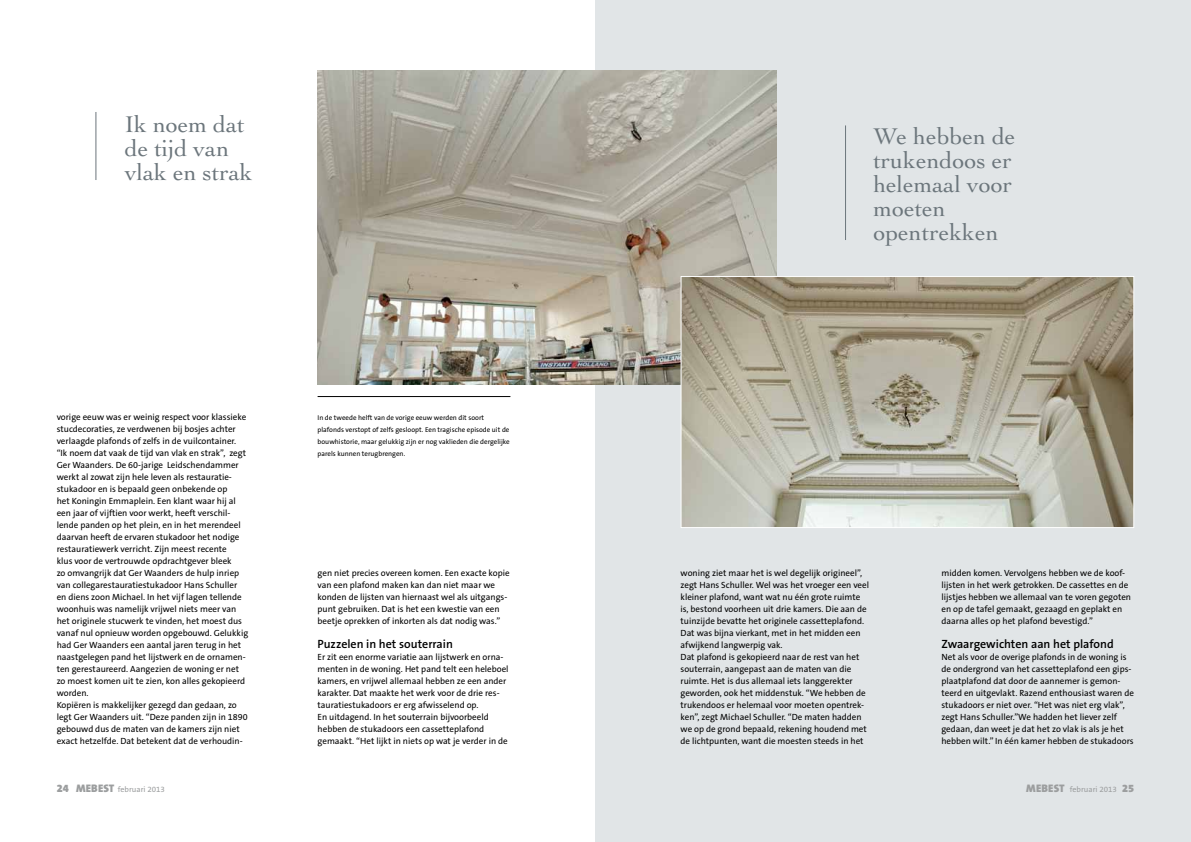
<style>
.page{position:relative;width:1191px;height:842px;background:#fff}
.page>*{position:absolute;margin:0;border:0;box-sizing:border-box;transform-origin:0 0}
.t1{font:24px/24px "Cochin LT Std";color:#6c767c}
.t2{font:600 12px "The Sans OT6";color:#000}
.t3{font:9px/12px "The Sans OT5 Plain";color:#000}
.t4{font:8px "The Sans OT5 Plain";color:#9c9e9f}
.t5{font:7px/12px "The Sans OT5 Plain";color:#000}
.s1{font-family:"The Sans OT9";font-weight:900;font-size:11px}
</style>
<div class="page">
<div style="left:595px;top:0;width:596px;height:842px;background:#e1e5e7"></div>
<img style="left:317px;top:71px;width:460px;height:313px">
<img style="left:682px;top:278px;width:450px;height:248px">
<div style="left:680px;top:276px;width:454px;height:252px;border:1px solid #fff"></div>
<hr style="left:317px;top:396px;width:193px;height:1px;background:#000">
<hr style="left:845px;top:125px;width:1px;height:115px;background:#6c767c">
<hr style="left:95px;top:112px;width:1px;height:68px;background:#6c767c">
<p class="t1" style="left:125px;top:112px;width:129px">Ik noem dat de tijd van vlak en strak</p>
<p class="t3" style="left:57px;top:411px;width:193px">vorige eeuw was er weinig respect voor klassieke stucdecoraties, ze verdwenen bij bosjes achter verlaagde plafonds of zelfs in de vuilcontainer. “Ik noem dat vaak de tijd van vlak en strak”, zegt Ger Waanders. De 60-jarige Leidschendammer werkt al zowat zijn hele leven als restauratie&shy;stukadoor en is bepaald geen onbekende op<br>het Koningin Emmaplein. Een klant waar hij al een jaar of vijftien voor werkt, heeft verschil&shy;lende panden op het plein, en in het merendeel daarvan heeft de ervaren stukadoor het nodige restauratiewerk verricht. Zijn meest recente<br>klus voor de vertrouwde opdrachtgever bleek<br>zo omvangrijk dat Ger Waanders de hulp inriep van collegarestauratiestukadoor Hans Schuller en diens zoon Michael. In het vijf lagen tellende woonhuis was namelijk vrijwel niets meer van het originele stucwerk te vinden, het moest dus vanaf nul opnieuw worden opgebouwd. Gelukkig had Ger Waanders een aantal jaren terug in het naastgelegen pand het lijstwerk en de ornamen&shy;ten gerestaureerd. Aangezien de woning er net zo moest komen uit te zien, kon alles gekopieerd worden.<br>Kopiëren is makkelijker gezegd dan gedaan, zo legt Ger Waanders uit. “Deze panden zijn in 1890 gebouwd dus de maten van de kamers zijn niet exact hetzelfde. Dat betekent dat de verhoudin-</p>
<p class="t4" style="left:57px;top:784px;width:110px"><span class="s1">24 MEBEST</span> februari 2013</p>
<p class="t5" style="left:317px;top:412px;width:194px">In de tweede helft van de vorige eeuw werden dit soort plafonds verstopt of zelfs gesloopt. Een tragische episode uit de bouwhistorie, maar gelukkig zijn er nog vaklieden die dergelijke parels kunnen terugbrengen.</p>
<p class="t3" style="left:317px;top:567px;width:194px">gen niet precies overeen komen. Een exacte kopie van een plafond maken kan dan niet maar we konden de lijsten van hiernaast wel als uitgangs&shy;punt gebruiken. Dat is het een kwestie van een beetje oprekken of inkorten als dat nodig was.”</p>
<p class="t2" style="left:317px;top:636px;width:137px">Puzzelen in het souterrain</p>
<p class="t3" style="left:317px;top:651px;width:192px">Er zit een enorme variatie aan lijstwerk en orna&shy;menten in de woning. Het pand telt een heleboel kamers, en vrijwel allemaal hebben ze een ander karakter. Dat maakte het werk voor de drie res&shy;tauratiestukadoors er erg afwisselend op.<br>En uitdagend. In het souterrain bijvoorbeeld hebben de stukadoors een cassetteplafond gemaakt. “Het lijkt in niets op wat je verder in de</p>
<p class="t1" style="left:873px;top:124px;width:144px">We hebben de trukendoos er helemaal voor moeten opentrekken</p>
<p class="t3" style="left:680px;top:567px;width:190px">woning ziet maar het is wel degelijk origineel”, zegt Hans Schuller. Wel was het vroeger een veel kleiner plafond, want wat nu één grote ruimte is, bestond voorheen uit drie kamers. Die aan de tuinzijde bevatte het originele cassetteplafond.<br>Dat was bijna vierkant, met in het midden een afwijkend langwerpig vak.<br>Dat plafond is gekopieerd naar de rest van het souterrain, aangepast aan de maten van die ruimte. Het is dus allemaal iets langgerekter geworden, ook het middenstuk. “We hebben de trukendoos er helemaal voor moeten opentrek&shy;ken”, zegt Michael Schuller. “De maten hadden we op de grond bepaald, rekening houdend met de lichtpunten, want die moesten steeds in het</p>
<p class="t3" style="left:941px;top:567px;width:191px">midden komen. Vervolgens hebben we de koof&shy;lijsten in het werk getrokken. De cassettes en de lijstjes hebben we allemaal van te voren gegoten en op de tafel gemaakt, gezaagd en geplakt en daarna alles op het plafond bevestigd.”</p>
<p class="t2" style="left:941px;top:636px;width:174px">Zwaargewichten aan het plafond</p>
<p class="t3" style="left:941px;top:651px;width:194px">Net als voor de overige plafonds in de woning is de ondergrond van het cassetteplafond een gips&shy;plaatplafond dat door de aannemer is gemon&shy;teerd en uitgevlakt. Razend enthousiast waren de stukadoors er niet over. “Het was niet erg vlak”, zegt Hans Schuller.”We hadden het liever zelf gedaan, dan weet je dat het zo vlak is als je het hebben wilt.” In één kamer hebben de stukadoors</p>
<p class="t4" style="left:1026px;top:784px;width:109px"><span class="s1">MEBEST</span> februari 2013 <span class="s1">25</span></p>
</div>
